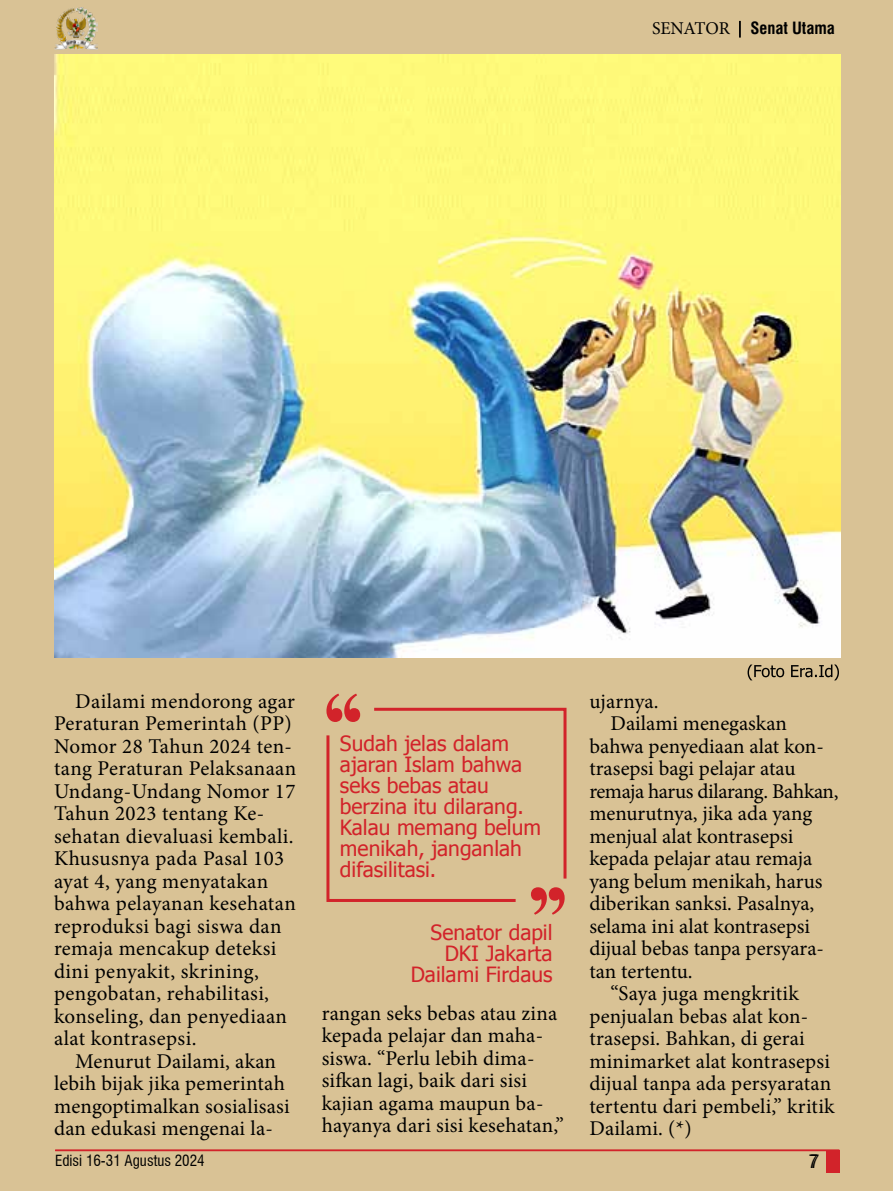
<style>
.page{position:relative;width:893px;height:1191px;background:#d9c295}
.page>*{position:absolute;margin:0;border:0;box-sizing:border-box;transform-origin:0 0}
.t1{font:21px/22.5px "Minion Pro";letter-spacing:.01em;color:#000}
.t2{font:21px/21px "Tahoma";color:#d2232a}
.t3{font:21px "Minion Pro";letter-spacing:-.02em;color:#000}
.t4{font:condensed 18px "Swiss 721 BT";color:#000}
.t5{font:700 condensed 16.5px "Swiss 721 BT";color:#000}
.t6{font:condensed 15px "Swiss 721 BT";color:#000}
.s1{font-family:"Minion Pro";font-weight:400;font-stretch:normal;font-size:18px}
</style>
<div class="page">
<div style="left:826px;top:1150px;width:13px;height:23px;background:#d2232a"></div>
<svg style="left:739px;top:21px;width:2px;height:17px"></svg>
<img style="left:54px;top:8px;width:43px;height:42px">
<hr style="left:55px;top:1149px;width:784px;height:2px;background:#d2232a">
<svg style="left:326px;top:693px;width:241px;height:221px"></svg>
<img style="left:54px;top:54px;width:787px;height:604px">
<svg style="left:748px;top:664px;width:91px;height:16px"></svg>
<p class="t5" style="left:652px;top:18px;width:184px"><span class="s1">SENATOR</span> Senat Utama</p>
<p class="t1" style="left:54px;top:690px;width:244px;text-indent:21px">Dailami mendorong agar<br>Peraturan Pemerintah (PP)<br>Nomor 28 Tahun 2024 ten&shy;tang Peraturan Pelaksanaan<br>Undang-Undang Nomor 17<br>Tahun 2023 tentang Ke&shy;sehatan dievaluasi kembali.<br>Khususnya pada Pasal 103 ayat 4, yang menyatakan bahwa pelayanan kesehatan reproduksi bagi siswa dan remaja mencakup deteksi dini penyakit, skrining, pengobatan, rehabilitasi, konseling, dan penyediaan alat kontrasepsi.</p>
<p class="t1" style="left:54px;top:1049px;width:237px;text-indent:21px">Menurut Dailami, akan lebih bijak jika pemerintah mengoptimalkan sosialisasi dan edukasi mengenai la-</p>
<p class="t6" style="left:55px;top:1151px;width:151px">Edisi 16-31 Agustus 2024</p>
<p class="t2" style="left:340px;top:731px;width:203px">Sudah jelas dalam ajaran Islam bahwa seks bebas atau berzina itu dilarang.<br>Kalau memang belum menikah, janganlah difasilitasi.</p>
<p class="t2" style="left:411px;top:920px;width:143px;text-align:right">Senator dapil<br>DKI Jakarta<br>Dailami Firdaus</p>
<p class="t1" style="left:322px;top:1001px;width:244px">rangan seks bebas atau zina kepada pelajar dan maha&shy;siswa. “Perlu lebih dima&shy;sifkan lagi, baik dari sisi kajian agama maupun ba&shy;hayanya dari sisi kesehatan,”</p>
<p class="t1" style="left:589px;top:689px;width:71px">ujarnya.</p>
<p class="t1" style="left:611px;top:712px;width:178px">Dailami menegaskan</p>
<p class="t1" style="left:589px;top:734px;width:236px">bahwa penyediaan alat kon-</p>
<p class="t1" style="left:589px;top:757px;width:208px">trasepsi bagi pelajar atau</p>
<p class="t3" style="left:589px;top:776px;width:251px">remaja harus dilarang. Bahkan,</p>
<p class="t1" style="left:589px;top:802px;width:224px">menurutnya, jika ada yang</p>
<p class="t1" style="left:589px;top:824px;width:205px">menjual alat kontrasepsi</p>
<p class="t1" style="left:589px;top:847px;width:225px">kepada pelajar atau remaja</p>
<p class="t1" style="left:589px;top:869px;width:235px">yang belum menikah, harus</p>
<p class="t1" style="left:589px;top:892px;width:227px">diberikan sanksi. Pasalnya,</p>
<p class="t1" style="left:589px;top:914px;width:222px">selama ini alat kontrasepsi</p>
<p class="t1" style="left:589px;top:937px;width:236px">dijual bebas tanpa persyara-</p>
<p class="t1" style="left:589px;top:959px;width:105px">tan tertentu.</p>
<p class="t1" style="left:611px;top:982px;width:190px">“Saya juga mengkritik</p>
<p class="t1" style="left:589px;top:1004px;width:221px">penjualan bebas alat kon-</p>
<p class="t1" style="left:589px;top:1027px;width:217px">trasepsi. Bahkan, di gerai</p>
<p class="t1" style="left:589px;top:1049px;width:242px">minimarket alat kontrasepsi</p>
<p class="t1" style="left:589px;top:1072px;width:243px">dijual tanpa ada persyaratan</p>
<p class="t1" style="left:589px;top:1094px;width:247px">tertentu dari pembeli,” kritik</p>
<p class="t1" style="left:589px;top:1117px;width:104px">Dailami. (*)</p>
<p class="t4" style="left:810px;top:1151px;width:10px">7</p>
</div>
